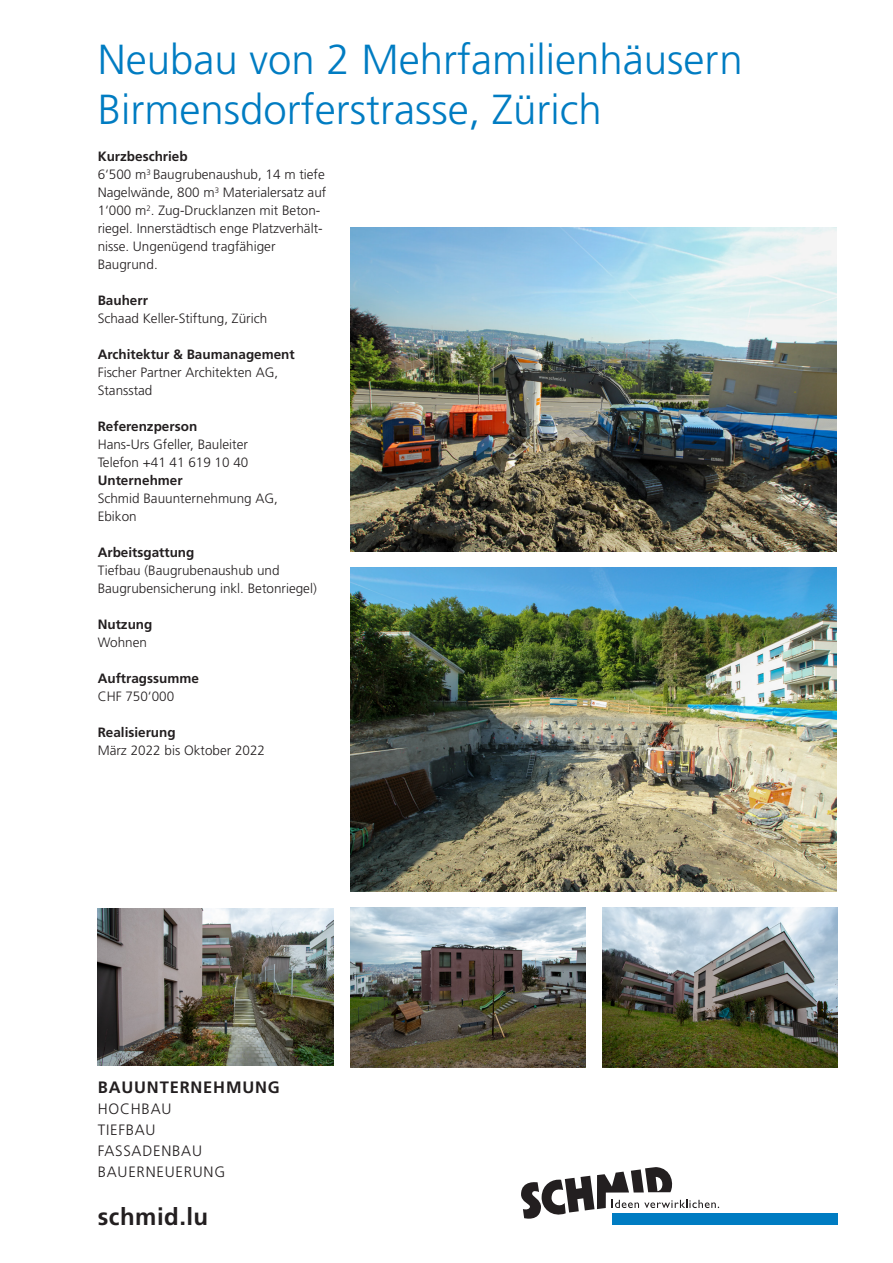
<style>
.page{position:relative;width:893px;height:1263px;background:#fff}
.page>*{position:absolute;margin:0;border:0;box-sizing:border-box;transform-origin:0 0}
.t1{font:300 42px/50.4px "Frutiger LT Std";color:#007cc2}
.t2{font:700 24px "Frutiger LT Std";letter-spacing:.02em;color:#231f20}
.t3{font:700 16.5px "Frutiger LT Std";letter-spacing:.05em;color:#231f20}
.t4{font:300 15px/21px "Frutiger LT Std";letter-spacing:.05em;color:#231f20}
.t5{font:300 13.5px/18px "Frutiger LT Std";color:#231f20}
.t6{font:700 13.5px "Frutiger LT Std";color:#231f20}
.s1{font-weight:700}
</style>
<div class="page">
<div style="left:612px;top:1213px;width:226px;height:12px;background:#007cc2"></div>
<svg style="left:521px;top:1167px;width:198px;height:52px"></svg>
<img style="left:603px;top:907px;width:235px;height:160px">
<img style="left:350px;top:907px;width:235px;height:160px">
<img style="left:98px;top:909px;width:235px;height:156px">
<img style="left:350px;top:567px;width:486px;height:324px">
<img style="left:350px;top:227px;width:486px;height:324px">
<h1 class="t1" style="left:98px;top:35px;width:646px">Neubau von 2 Mehrfamilienhäusern<br>Birmensdorferstrasse, Zürich</h1>
<p class="t5" style="left:98px;top:148px;width:230px"><span class="s1">Kurzbeschrieb<br></span>6‘500 m<sup>3</sup> Baugrubenaushub, 14 m tiefe<br>Nagelwände, 800 m<sup>3</sup> Materialersatz auf<br>1‘000 m<sup>2</sup>. Zug-Drucklanzen mit Beton&shy;riegel. Innerstädtisch enge Platzverhält&shy;nisse. Ungenügend tragfähiger<br>Baugrund.</p>
<p class="t6" style="left:98px;top:292px;width:52px">Bauherr</p>
<p class="t5" style="left:98px;top:310px;width:171px">Schaad Keller-Stiftung, Zürich</p>
<p class="t6" style="left:98px;top:346px;width:199px">Architektur &amp; Baumanagement</p>
<p class="t5" style="left:98px;top:364px;width:182px">Fischer Partner Architekten AG,<br>Stansstad</p>
<p class="t6" style="left:98px;top:418px;width:101px">Referenzperson</p>
<p class="t5" style="left:98px;top:436px;width:152px">Hans-Urs Gfeller, Bauleiter<br>Telefon +41 41 619 10 40</p>
<p class="t6" style="left:98px;top:472px;width:87px">Unternehmer</p>
<p class="t5" style="left:98px;top:490px;width:182px">Schmid Bauunternehmung AG,<br>Ebikon</p>
<p class="t6" style="left:98px;top:544px;width:98px">Arbeitsgattung</p>
<p class="t5" style="left:98px;top:562px;width:221px">Tiefbau (Baugrubenaushub und<br>Baugrubensicherung inkl. Betonriegel)</p>
<p class="t6" style="left:98px;top:616px;width:56px">Nutzung</p>
<p class="t5" style="left:98px;top:634px;width:51px">Wohnen</p>
<p class="t6" style="left:98px;top:670px;width:103px">Auftragssumme</p>
<p class="t5" style="left:98px;top:688px;width:78px">CHF 750‘000</p>
<p class="t6" style="left:98px;top:724px;width:80px">Realisierung</p>
<p class="t5" style="left:98px;top:742px;width:169px">März 2022 bis Oktober 2022</p>
<p class="t3" style="left:98px;top:1077px;width:184px">BAUUNTERNEHMUNG</p>
<p class="t4" style="left:98px;top:1098px;width:129px">HOCHBAU<br>TIEFBAU<br>FASSADENBAU<br>BAUERNEUERUNG</p>
<h2 class="t2" style="left:98px;top:1202px;width:112px">schmid.lu</h2>
</div>
